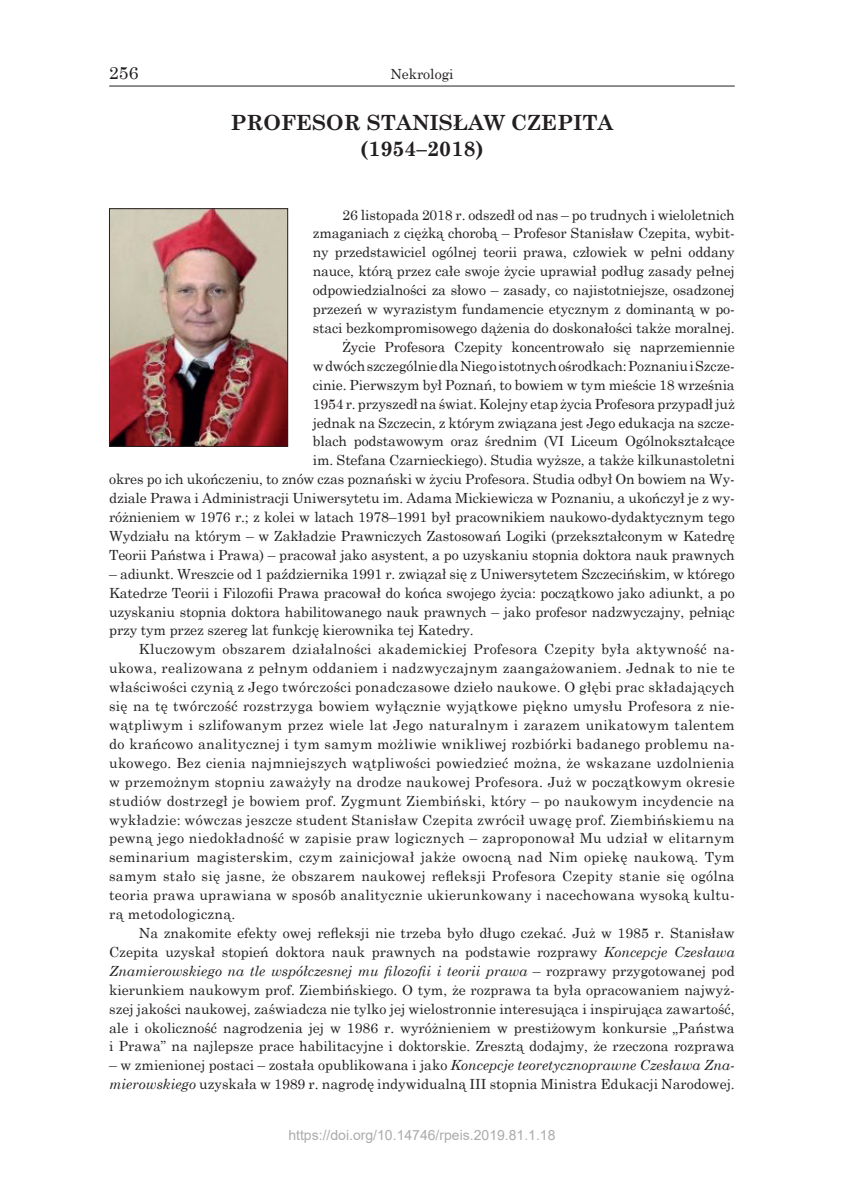
<style>
.page{position:relative;width:844px;height:1191px;background:#fff}
.page>*{position:absolute;margin:0;border:0;box-sizing:border-box;transform-origin:0 0}
.t1{font:700 21px/26.2px "Century Schoolbook";color:#231f20;text-align:center}
.t2{font:17.5px "Century Schoolbook";color:#231f20}
.t3{font:14px/18.9px "Century Schoolbook";letter-spacing:-.01em;color:#231f20;text-align:justify}
.t4{font:14px "Arial";color:#ababab}
.s1{font-style:italic}
</style>
<div class="page">
<hr style="left:109px;top:86px;width:625px;height:1px;background:#231f20">
<img style="left:111px;top:210px;width:175px;height:234px">
<div style="left:109px;top:208px;width:179px;height:238px;border:1px solid #231f20"></div>
<p class="t2" style="left:109px;top:58px;width:31px">256</p>
<p class="t3" style="left:390px;top:64px;width:65px">Nekrologi</p>
<h1 class="t1" style="left:230px;top:108px;width:384px">PROFESOR STANISŁAW CZEPITA (1954–2018)</h1>
<p class="t3" style="left:109px;top:204px;width:627px;text-align:right">26 listopada 2018 r. odszedł od nas – po trudnych i wieloletnich<br>zmaganiach z ciężką chorobą – Profesor Stanisław Czepita, wybit-<br>ny przedstawiciel ogólnej teorii prawa, człowiek w pełni oddany<br>nauce, którą przez całe swoje życie uprawiał podług zasady pełnej<br>odpowiedzialności za słowo – zasady, co najistotniejsze, osadzonej<br>przezeń w wyrazistym fundamencie etycznym z dominantą w po-<br>staci bezkompromisowego dążenia do doskonałości także moralnej.<br>Życie Profesora Czepity koncentrowało się naprzemiennie<br>w dwóch szczególnie dla Niego istotnych ośrodkach: Poznaniu i Szcze-<br>cinie. Pierwszym był Poznań, to bowiem w tym mieście 18 września<br>1954 r. przyszedł na świat. Kolejny etap życia Profesora przypadł już<br>jednak na Szczecin, z którym związana jest Jego edukacja na szcze-<br>blach podstawowym oraz średnim (VI Liceum Ogólnokształcące<br>im. Stefana Czarnieckiego). Studia wyższe, a także kilkunastoletni<br>okres po ich ukończeniu, to znów czas poznański w życiu Profesora. Studia odbył On bowiem na Wy&shy;dziale Prawa i Administracji Uniwersytetu im. Adama Mickiewicza w Poznaniu, a ukończył je z wy&shy;różnieniem w 1976 r.; z kolei w latach 1978–1991 był pracownikiem naukowo-dydaktycznym tego Wydziału na którym – w Zakładzie Prawniczych Zastosowań Logiki (przekształconym w Katedrę Teorii Państwa i Prawa) – pracował jako asystent, a po uzyskaniu stopnia doktora nauk prawnych</p>
<p class="t3" style="left:109px;top:563px;width:627px">– adiunkt. Wreszcie od 1 października 1991 r. związał się z Uniwersytetem Szczecińskim, w którego Katedrze Teorii i Filozofii Prawa pracował do końca swojego życia: początkowo jako adiunkt, a po uzyskaniu stopnia doktora habilitowanego nauk prawnych – jako profesor nadzwyczajny, pełniąc przy tym przez szereg lat funkcję kierownika tej Katedry.</p>
<p class="t3" style="left:109px;top:638px;width:627px;text-indent:30px">Kluczowym obszarem działalności akademickiej Profesora Czepity była aktywność na&shy;ukowa, realizowana z pełnym oddaniem i nadzwyczajnym zaangażowaniem. Jednak to nie te właściwości czynią z Jego twórczości ponadczasowe dzieło naukowe. O głębi prac składających się na tę twórczość rozstrzyga bowiem wyłącznie wyjątkowe piękno umysłu Profesora z nie&shy;wątpliwym i szlifowanym przez wiele lat Jego naturalnym i zarazem unikatowym talentem do krańcowo analitycznej i tym samym możliwie wnikliwej rozbiórki badanego problemu na&shy;ukowego. Bez cienia najmniejszych wątpliwości powiedzieć można, że wskazane uzdolnienia w przemożnym stopniu zaważyły na drodze naukowej Profesora. Już w początkowym okresie studiów dostrzegł je bowiem prof. Zygmunt Ziembiński, który – po naukowym incydencie na wykładzie: wówczas jeszcze student Stanisław Czepita zwrócił uwagę prof. Ziembińskiemu na pewną jego niedokładność w zapisie praw logicznych – zaproponował Mu udział w elitarnym seminarium magisterskim, czym zainicjował jakże owocną nad Nim opiekę naukową. Tym samym stało się jasne, że obszarem naukowej refleksji Profesora Czepity stanie się ogólna teoria prawa uprawiana w sposób analitycznie ukierunkowany i nacechowana wysoką kultu&shy;rą metodologiczną.</p>
<p class="t3" style="left:109px;top:922px;width:627px;text-indent:30px">Na znakomite efekty owej refleksji nie trzeba było długo czekać. Już w 1985 r. Stanisław Czepita uzyskał stopień doktora nauk prawnych na podstawie rozprawy <span class="s1">Koncepcje Czesława Znamierowskiego na tle współczesnej mu filozofii i teorii prawa</span> – rozprawy przygotowanej pod kierunkiem naukowym prof. Ziembińskiego. O tym, że rozprawa ta była opracowaniem najwyż&shy;szej jakości naukowej, zaświadcza nie tylko jej wielostronnie interesująca i inspirująca zawartość, ale i okoliczność nagrodzenia jej w 1986 r. wyróżnieniem w prestiżowym konkursie „Państwa i Prawa” na najlepsze prace habilitacyjne i doktorskie. Zresztą dodajmy, że rzeczona rozprawa</p>
<p class="t3" style="left:109px;top:1054px;width:627px">– w zmienionej postaci – została opublikowana i jako <span class="s1">Koncepcje teoretycznoprawne Czesława Zna&shy;mierowskiego</span> uzyskała w 1989 r. nagrodę indywidualną III stopnia Ministra Edukacji Narodowej.</p>
<p class="t4" style="left:288px;top:1125px;width:268px">https://doi.org/10.14746/rpeis.2019.81.1.18</p>
</div>
